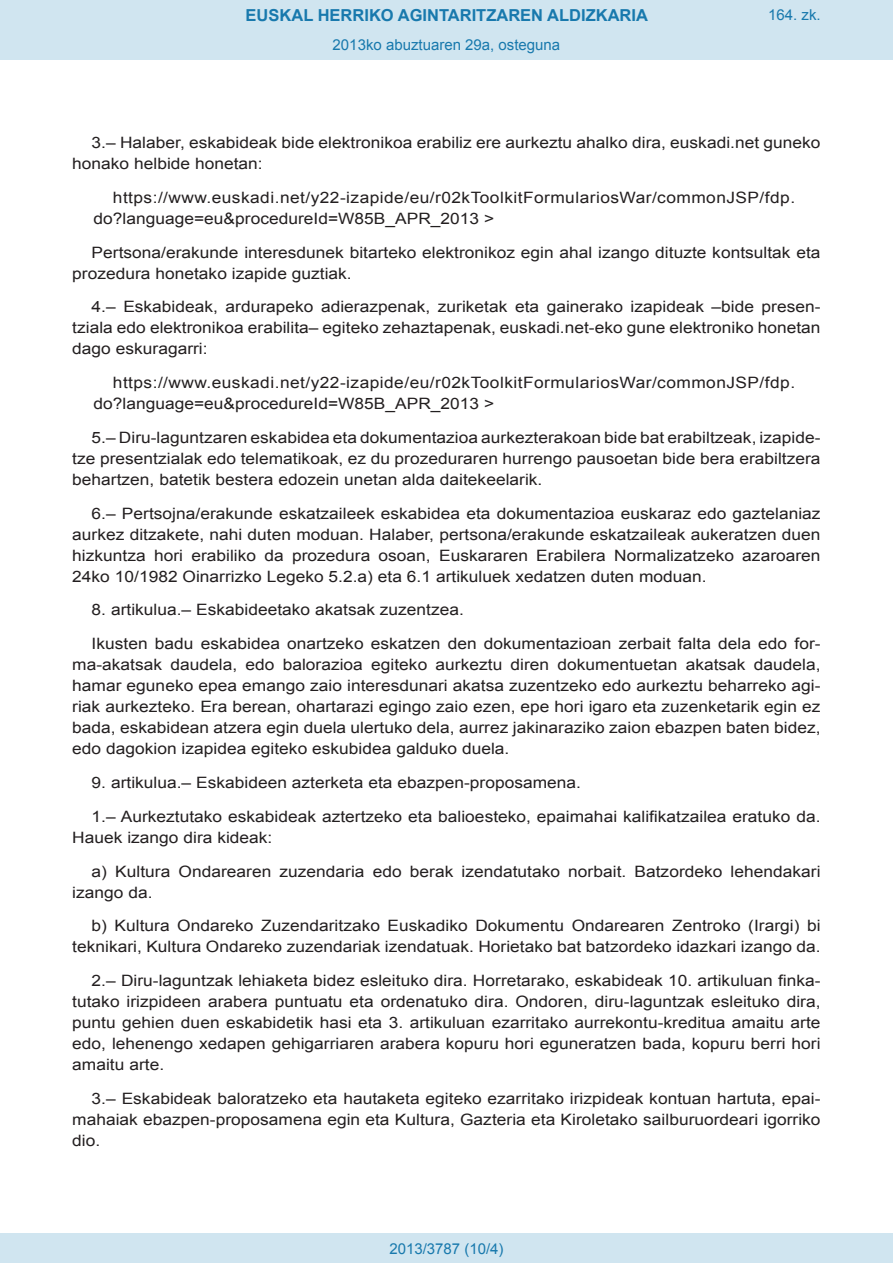
<style>
.page{position:relative;width:893px;height:1263px;background:#fff}
.page>*{position:absolute;margin:0;border:0;box-sizing:border-box;transform-origin:0 0}
.t1{font:700 16.5px "Arial";color:#1879ad}
.BOPVDetalle{font:15.6px/21px "Arial";color:#231f20;text-align:justify;scale:1.11 1}
.BOPVDetalle-2{font:15.6px/21px "Arial";letter-spacing:.025em;color:#231f20;scale:1.11 1}
.Paginacion_Centro{font:15px "Arial";color:#1879ad}
</style>
<div class="page">
<div style="left:0;top:0;width:893px;height:60px;background:#d0e5f0"></div>
<div style="left:0;top:1233px;width:893px;height:30px;background:#d0e5f0"></div>
<p class="t1" style="left:246px;top:4px;width:404px">EUSKAL HERRIKO AGINTARITZAREN ALDIZKARIA</p>
<p class="Paginacion_Centro" style="left:333px;top:35px;width:229px">2013ko abuztuaren 29a, osteguna</p>
<p class="Paginacion_Centro" style="left:768px;top:5px;width:54px">164. zk.</p>
<p class="BOPVDetalle" style="left:72px;top:132px;width:676px;text-indent:19px">3.– Halaber, eskabideak bide elektronikoa erabiliz ere aurkeztu ahalko dira, euskadi.net guneko honako helbide honetan:</p>
<p class="BOPVDetalle-2" style="left:94px;top:187px;width:634px;text-indent:19px">https://www.euskadi.net/y22-izapide/eu/r02kToolkitFormulariosWar/commonJSP/fdp. do?language=eu&amp;procedureId=W85B_APR_2013 &gt;</p>
<p class="BOPVDetalle" style="left:72px;top:242px;width:676px;text-indent:19px">Pertsona/erakunde interesdunek bitarteko elektronikoz egin ahal izango dituzte kontsultak eta prozedura honetako izapide guztiak.</p>
<p class="BOPVDetalle" style="left:72px;top:297px;width:676px;text-indent:19px">4.– Eskabideak, ardurapeko adierazpenak, zuriketak eta gainerako izapideak –bide presen&shy;tziala edo elektronikoa erabilita– egiteko zehaztapenak, euskadi.net-eko gune elektroniko honetan dago eskuragarri:</p>
<p class="BOPVDetalle-2" style="left:94px;top:372px;width:634px;text-indent:19px">https://www.euskadi.net/y22-izapide/eu/r02kToolkitFormulariosWar/commonJSP/fdp. do?language=eu&amp;procedureId=W85B_APR_2013 &gt;</p>
<p class="BOPVDetalle" style="left:72px;top:427px;width:676px;text-indent:19px">5.– Diru-laguntzaren eskabidea eta dokumentazioa aurkezterakoan bide bat erabiltzeak, izapide&shy;tze presentzialak edo telematikoak, ez du prozeduraren hurrengo pausoetan bide bera erabiltzera behartzen, batetik bestera edozein unetan alda daitekeelarik.</p>
<p class="BOPVDetalle" style="left:72px;top:503px;width:676px;text-indent:19px">6.– Pertsojna/erakunde eskatzaileek eskabidea eta dokumentazioa euskaraz edo gaztelaniaz aurkez ditzakete, nahi duten moduan. Halaber, pertsona/erakunde eskatzaileak aukeratzen duen hizkuntza hori erabiliko da prozedura osoan, Euskararen Erabilera Normalizatzeko azaroaren 24ko 10/1982 Oinarrizko Legeko 5.2.a) eta 6.1 artikuluek xedatzen duten moduan.</p>
<p class="BOPVDetalle" style="left:92px;top:600px;width:337px">8. artikulua.– Eskabideetako akatsak zuzentzea.</p>
<p class="BOPVDetalle" style="left:72px;top:633px;width:676px;text-indent:19px">Ikusten badu eskabidea onartzeko eskatzen den dokumentazioan zerbait falta dela edo for&shy;ma-akatsak daudela, edo balorazioa egiteko aurkeztu diren dokumentuetan akatsak daudela, hamar eguneko epea emango zaio interesdunari akatsa zuzentzeko edo aurkeztu beharreko agi&shy;riak aurkezteko. Era berean, ohartarazi egingo zaio ezen, epe hori igaro eta zuzenketarik egin ez bada, eskabidean atzera egin duela ulertuko dela, aurrez jakinaraziko zaion ebazpen baten bidez, edo dagokion izapidea egiteko eskubidea galduko duela.</p>
<p class="BOPVDetalle" style="left:92px;top:772px;width:442px">9. artikulua.– Eskabideen azterketa eta ebazpen-proposamena.</p>
<p class="BOPVDetalle" style="left:72px;top:806px;width:676px;text-indent:19px">1.– Aurkeztutako eskabideak aztertzeko eta balioesteko, epaimahai kalifikatzailea eratuko da.<br>Hauek izango dira kideak:</p>
<p class="BOPVDetalle" style="left:72px;top:861px;width:676px;text-indent:19px">a) Kultura Ondarearen zuzendaria edo berak izendatutako norbait. Batzordeko lehendakari izango da.</p>
<p class="BOPVDetalle" style="left:72px;top:915px;width:676px;text-align:right">b) Kultura Ondareko Zuzendaritzako Euskadiko Dokumentu Ondarearen Zentroko (Irargi) bi teknikari, Kultura Ondareko zuzendariak izendatuak. Horietako bat batzordeko idazkari izango da.</p>
<p class="BOPVDetalle" style="left:72px;top:970px;width:676px;text-indent:19px">2.– Diru-laguntzak lehiaketa bidez esleituko dira. Horretarako, eskabideak 10. artikuluan finka&shy;tutako irizpideen arabera puntuatu eta ordenatuko dira. Ondoren, diru-laguntzak esleituko dira, puntu gehien duen eskabidetik hasi eta 3. artikuluan ezarritako aurrekontu-kreditua amaitu arte edo, lehenengo xedapen gehigarriaren arabera kopuru hori eguneratzen bada, kopuru berri hori amaitu arte.</p>
<p class="BOPVDetalle" style="left:72px;top:1088px;width:676px;text-indent:19px">3.– Eskabideak baloratzeko eta hautaketa egiteko ezarritako irizpideak kontuan hartuta, epai&shy;mahaiak ebazpen-proposamena egin eta Kultura, Gazteria eta Kiroletako sailburuordeari igorriko dio.</p>
<p class="Paginacion_Centro" style="left:389px;top:1238px;width:116px">2013/3787 (10/4)</p>
</div>
